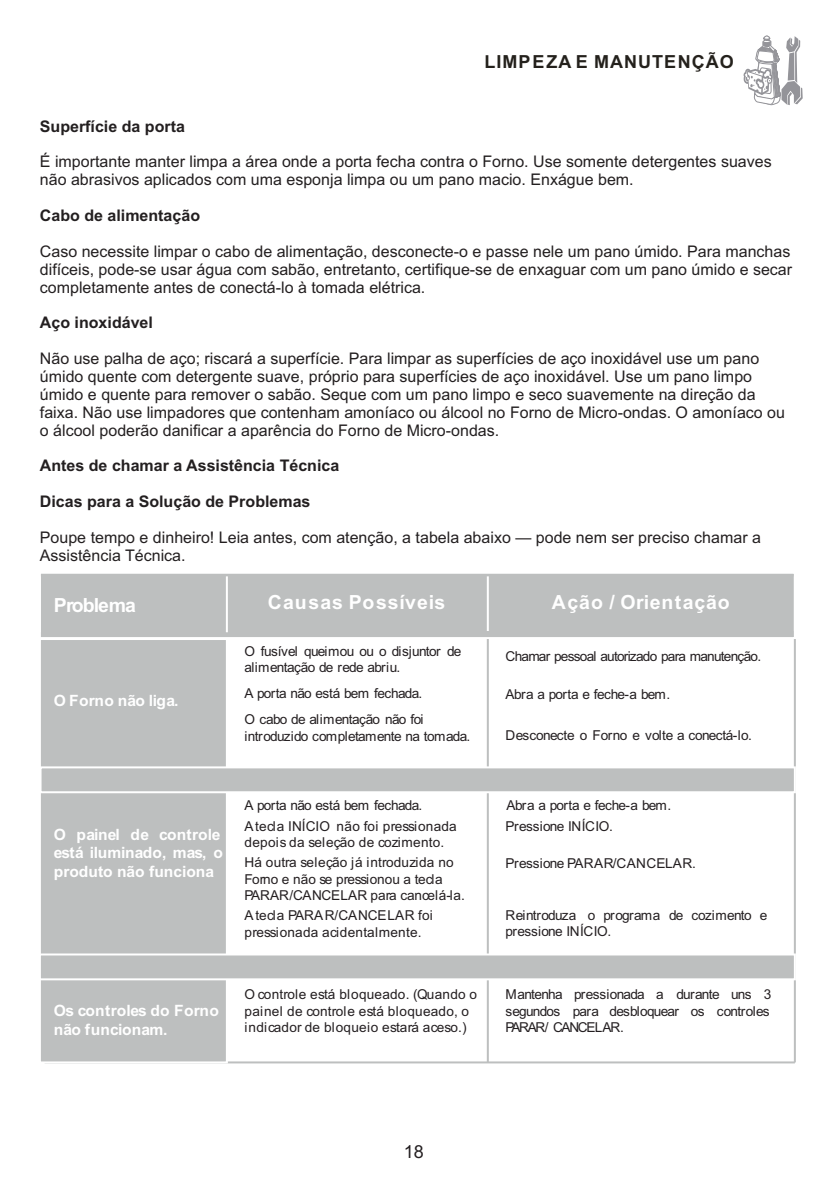
<style>
.page{position:relative;width:840px;height:1191px;background:#fff}
.page>*{position:absolute;margin:0;border:0;box-sizing:border-box;transform-origin:0 0}
.t1{font:700 19.4px "Arial";letter-spacing:.045em;color:#fff}
.t2{font:700 19.4px "Arial";letter-spacing:-.045em;color:#fff}
.t3{font:700 18px "Arial";letter-spacing:.055em;color:#24211c}
.t4{font:18px "Arial";color:#241f21}
.t5{font:16px/17.8px "Arial";color:#231f20}
.t6{font:700 16px "Arial";color:#231f20}
.t7{font:700 15.6px/18.8px "Arial";color:#fff}
.t8{font:13.6px/16.4px "Arial";letter-spacing:-.015em;color:#241f21}
.t9{font:13.6px/16.4px "Arial";letter-spacing:.015em;color:#241f21}
.t10{font:13.6px/16.4px "Arial";letter-spacing:-.055em;color:#241f21}
.t11{font:13.6px "Arial";letter-spacing:.025em;color:#241f21}
</style>
<div class="page">
<hr style="left:45px;top:1061px;width:749px;height:2px;background:#bdbfbf">
<div style="left:40px;top:639px;width:187px;height:423px;background:#bdbfbf"></div>
<div style="left:39px;top:638px;width:189px;height:425px;border:2px solid #fff"></div>
<div style="left:40px;top:573px;width:754px;height:65px;background:#bdbfbf"></div>
<div style="left:39px;top:572px;width:756px;height:67px;border:2px solid #fff"></div>
<hr style="left:486px;top:639px;width:2px;height:423px;background:#bdbfbf">
<hr style="left:793px;top:639px;width:2px;height:423px;background:#bdbfbf">
<div style="left:41px;top:767px;width:753px;height:25px;background:#bdbfbf"></div>
<div style="left:40px;top:766px;width:755px;height:27px;border:2px solid #fff"></div>
<div style="left:40px;top:954px;width:754px;height:25px;background:#bdbfbf"></div>
<div style="left:39px;top:953px;width:756px;height:27px;border:2px solid #fff"></div>
<hr style="left:486px;top:576px;width:2px;height:55px;background:#fff">
<hr style="left:39px;top:576px;width:2px;height:56px;background:#fff">
<hr style="left:226px;top:576px;width:2px;height:56px;background:#fff">
<hr style="left:793px;top:576px;width:2px;height:55px;background:#fff">
<svg style="left:743px;top:35px;width:59px;height:70px"></svg>
<p class="t3" style="left:484px;top:55px;width:251px">LIMPEZA E MANUTENÇÃO</p>
<p class="t6" style="left:40px;top:120px;width:146px">Superfície da porta</p>
<p class="t5" style="left:40px;top:154px;width:733px">É importante manter limpa a área onde a porta fecha contra o Forno. Use somente detergentes suaves não abrasivos aplicados com uma esponja limpa ou um pano macio. Enxágue bem.</p>
<p class="t6" style="left:40px;top:209px;width:162px">Cabo de alimentação</p>
<p class="t5" style="left:40px;top:244px;width:753px;text-align:justify">Caso necessite limpar o cabo de alimentação, desconecte-o e passe nele um pano úmido. Para manchas difíceis, pode-se usar água com sabão, entretanto, certifique-se de enxaguar com um pano úmido e secar completamente antes de conectá-lo à tomada elétrica.</p>
<p class="t6" style="left:40px;top:317px;width:114px">Aço inoxidável</p>
<p class="t5" style="left:40px;top:351px;width:746px">Não use palha de aço; riscará a superfície. Para limpar as superfícies de aço inoxidável use um pano úmido quente com detergente suave, próprio para superfícies de aço inoxidável. Use um pano limpo úmido e quente para remover o sabão. Seque com um pano limpo e seco suavemente na direção da faixa. Não use limpadores que contenham amoníaco ou álcool no Forno de Micro-ondas. O amoníaco ou o álcool poderão danificar a aparência do Forno de Micro-ondas.</p>
<p class="t6" style="left:40px;top:459px;width:301px">Antes de chamar a Assistência Técnica</p>
<p class="t6" style="left:40px;top:495px;width:272px">Dicas para a Solução de Problemas</p>
<p class="t5" style="left:40px;top:530px;width:722px">Poupe tempo e dinheiro! Leia antes, com atenção, a tabela abaixo — pode nem ser preciso chamar a<br>Assistência Técnica.</p>
<p class="t2" style="left:54px;top:598px;width:84px">Problema</p>
<p class="t7" style="left:54px;top:692px;width:126px">O Forno não liga.</p>
<p class="t1" style="left:267px;top:595px;width:179px">Causas Possíveis</p>
<p class="t1" style="left:551px;top:595px;width:179px">Ação / Orientação</p>
<p class="t10" style="left:244px;top:644px;width:218px">O fusível queimou ou o disjuntor de alimentação de rede abriu.</p>
<p class="t10" style="left:244px;top:681px;width:180px;line-height:26.2px">A porta não está bem fechada.<br>O cabo de alimentação não foi</p>
<p class="t10" style="left:244px;top:729px;width:227px">introduzido completamente na tomada.</p>
<p class="t10" style="left:505px;top:649px;width:257px">Chamar pessoal autorizado para manutenção.</p>
<p class="t10" style="left:505px;top:687px;width:166px">Abra a porta e feche-a bem.</p>
<p class="t8" style="left:505px;top:727px;width:248px">Desconecte o Forno e volte a conectá-lo.</p>
<p class="t7" style="left:54px;top:826px;width:170px">O painel de controle está iluminado, mas, o produto não funciona</p>
<p class="t7" style="left:54px;top:1002px;width:167px">Os controles do Forno não funcionam.</p>
<p class="t8" style="left:244px;top:796px;width:214px;line-height:20.2px">A porta não está bem fechada.<br>A tecla INÍCIO não foi pressionada</p>
<p class="t9" style="left:244px;top:833px;width:210px;line-height:20.2px">depois da seleção de cozimento.<br>Há outra seleção já introduzida no</p>
<p class="t8" style="left:244px;top:872px;width:221px">Forno e não se pressionou a tecla<br>PARAR/CANCELAR para cancelá-la.</p>
<p class="t9" style="left:244px;top:908px;width:190px">A tecla PARAR/CANCELAR foi pressionada acidentalmente.</p>
<p class="t8" style="left:505px;top:796px;width:167px;line-height:20.2px">Abra a porta e feche-a bem.<br>Pressione INÍCIO.</p>
<p class="t11" style="left:505px;top:858px;width:192px">Pressione PARAR/CANCELAR.</p>
<p class="t8" style="left:505px;top:908px;width:263px">Reintroduza o programa de cozimento e pressione INÍCIO.</p>
<p class="t9" style="left:244px;top:987px;width:234px">O controle está bloqueado. (Quando o painel de controle está bloqueado, o indicador de bloqueio estará aceso.)</p>
<p class="t8" style="left:505px;top:987px;width:267px;text-align:justify">Mantenha pressionada a durante uns 3 segundos para desbloquear os controles PARAR/ CANCELAR.</p>
<p class="t4" style="left:403px;top:1145px;width:22px">18</p>
</div>
